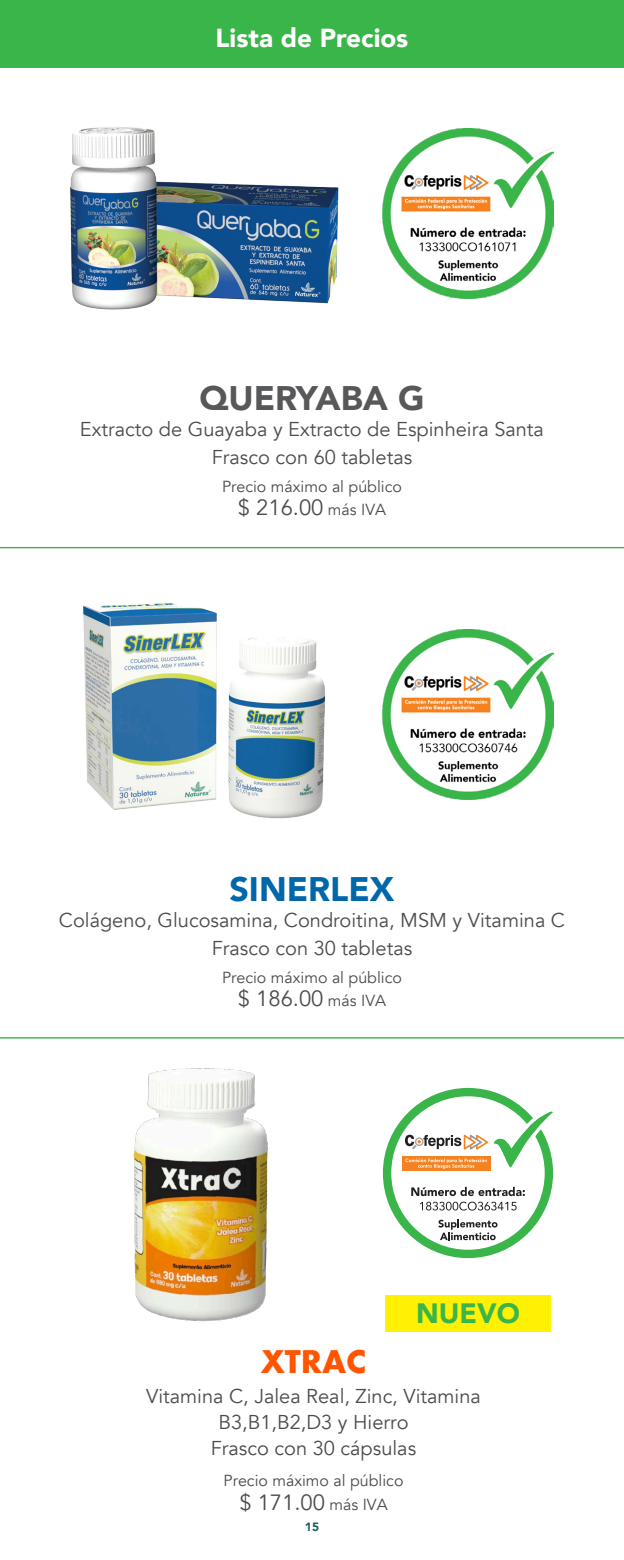
<style>
.page{position:relative;width:624px;height:1560px;background:#fff}
.page>*{position:absolute;margin:0;border:0;box-sizing:border-box;transform-origin:0 0}
.t1{font:900 34px "Avenir";color:#57585a}
.t2{font:900 34px "Avenir";color:#0067aa}
.t3{font:700 34px "Aharoni";color:#f50}
.t4{font:900 28px "Avenir";color:#3ab54a}
.t5{font:900 26px "Avenir";color:#fff}
.t6{font:22px "Avenir";color:#4b4c4d}
.t7{font:20px/28px "Avenir";color:#4b4c4d;text-align:center}
.t8{font:16px "Avenir";color:#4b4c4d}
.t9{font:900 12px "Avenir";color:#1b6461}
.s1{font-size:16px}
.s2{font-style:inherit}
</style>
<div class="page">
<div style="left:0;top:0;width:624px;height:68px;background:#3ab54a"></div>
<hr style="left:0;top:547px;width:624px;height:1px;background:#3ab54a">
<hr style="left:0;top:1037px;width:624px;height:1px;background:#3ab54a">
<img style="left:383px;top:629px;width:170px;height:170px">
<div style="left:383px;top:1087px;width:170px;height:170px;background:#3ab54a;border-radius:50%"></div>
<div style="left:391px;top:1096px;width:153px;height:153px;background:#fff;border-radius:50%"></div>
<svg style="left:438px;top:1219px;width:59px;height:20px"></svg>
<svg style="left:411px;top:1186px;width:114px;height:9px"></svg>
<svg style="left:420px;top:1201px;width:96px;height:9px"></svg>
<div style="left:402px;top:1156px;width:88px;height:14px;background:#f58220"></div>
<svg style="left:405px;top:1107px;width:148px;height:63px"></svg>
<img style="left:383px;top:129px;width:170px;height:170px">
<img style="left:70px;top:127px;width:269px;height:183px">
<img style="left:83px;top:602px;width:242px;height:217px">
<div style="left:385px;top:1294px;width:165px;height:37px;background:#fff101"></div>
<img style="left:133px;top:1068px;width:135px;height:254px">
<h3 class="t5" style="left:216px;top:16px;width:194px">Lista de Precios</h3>
<p class="t1" style="left:199px;top:369px;width:226px">QUERYABA G</p>
<p class="t7" style="left:80px;top:415px;width:465px">Extracto de Guayaba y Extracto de Espinheira Santa<br>Frasco con 60 tabletas</p>
<p class="t8" style="left:222px;top:477px;width:181px">Precio máximo al público</p>
<p class="t6" style="left:238px;top:494px;width:150px">$ 216.00 <span class="s1">más IVA</span></p>
<p class="t2" style="left:229px;top:859px;width:166px">SINERLEX</p>
<p class="t7" style="left:59px;top:906px;width:507px">Colágeno, Glucosamina, Condroitina, MSM y Vitamina C<br>Frasco con 30 tabletas</p>
<p class="t8" style="left:222px;top:967px;width:181px">Precio máximo al público</p>
<p class="t6" style="left:238px;top:984px;width:150px">$ 186.00 <span class="s1">más IVA</span></p>
<p class="t4" style="left:416px;top:1288px;width:105px">NUEVO</p>
<p class="t3" style="left:261px;top:1347px;width:107px"><span class="s2">X</span>TRA<span class="s2">C</span></p>
<p class="t7" style="left:146px;top:1383px;width:336px;line-height:26px">Vitamina C, Jalea Real, Zinc, Vitamina<br>B3,B1,B2,D3 y Hierro<br>Frasco con 30 cápsulas</p>
<p class="t8" style="left:223px;top:1470px;width:181px">Precio máximo al público</p>
<p class="t6" style="left:239px;top:1489px;width:150px">$ 171.00 <span class="s1">más IVA</span></p>
<p class="t9" style="left:305px;top:1515px;width:16px">15</p>
</div>
